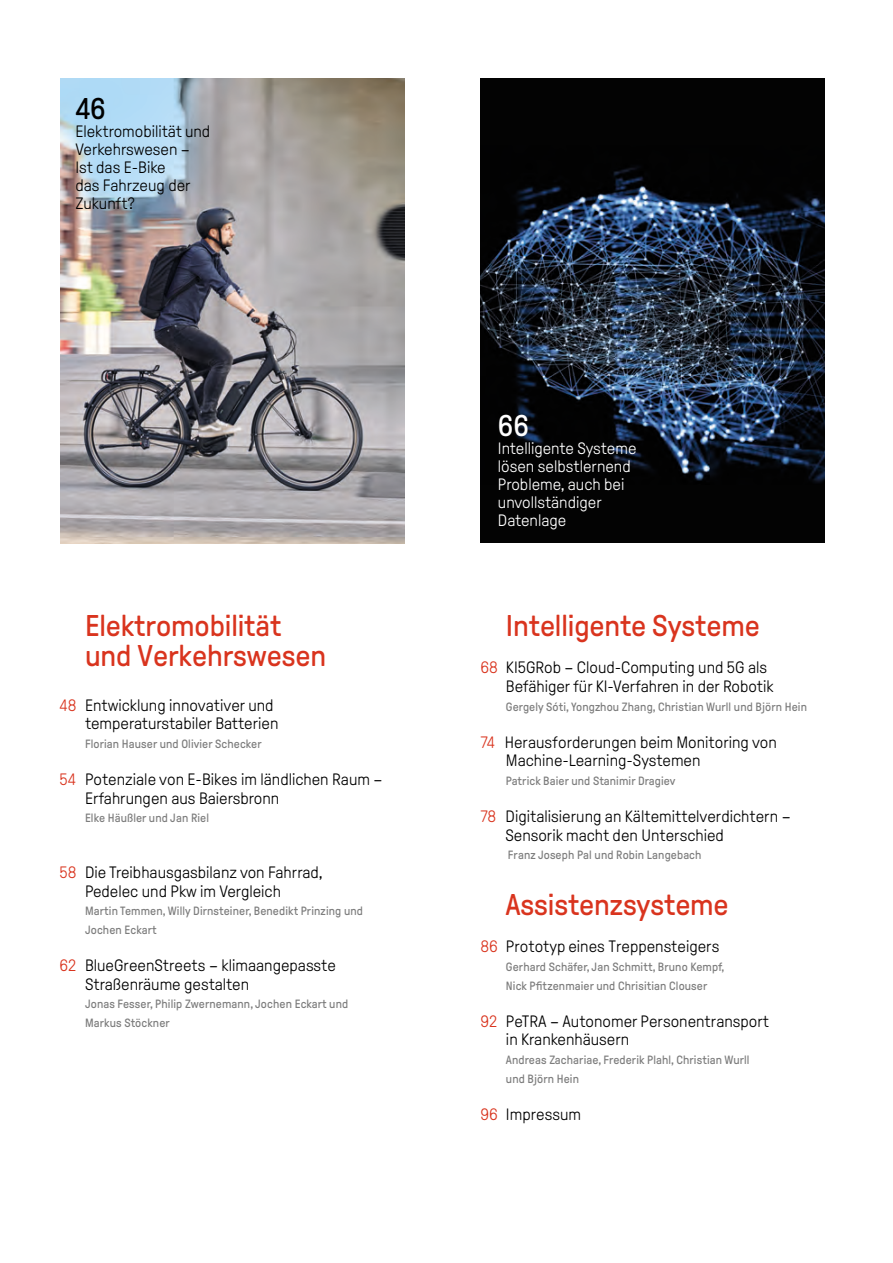
<style>
.page{position:relative;width:893px;height:1263px;background:#fff}
.page>*{position:absolute;margin:0;border:0;box-sizing:border-box;transform-origin:0 0}
.IVZ_HEAD{font:30px/30px "GT Pressura LG";letter-spacing:-.005em;color:#d9341e}
.t1{font:30px "GT Pressura LG";color:#000}
.IVZ_HEAD-2{font:30px "GT Pressura LG";color:#fff}
.IVZ_FT{font:300 16.5px/18.6px "GT Pressura LG";color:#000}
.IVZ_FT-2{font:300 16.5px/18px "GT Pressura LG";color:#fff}
.IVZ_HEAD-3{font:300 16.5px "GT Pressura LG";color:#000}
.IVZ_FT-3{font:300 16.5px "GT Pressura LG";color:#d9341e}
.IVZ_Autor{font:12px/18.6px "GT Pressura LG";letter-spacing:.01em;color:#7d7d7d}
.IVZ_FT-4{font:12px/18.6px "GT Pressura LG";letter-spacing:.01em;color:#7d7d7d}
.IVZ_HEAD-4{font:12px "GT Pressura LG";letter-spacing:.01em;color:#7d7d7d}
.s1{color:#d9341e}
</style>
<div class="page">
<img style="left:60px;top:78px;width:344px;height:465px">
<div style="left:481px;top:79px;width:344px;height:464px;background:#030303"></div>
<img style="left:481px;top:166px;width:344px;height:317px">
<h1 class="t1" style="left:75px;top:92px;width:32px">46</h1>
<p class="IVZ_FT" style="left:75px;top:122px;width:136px;line-height:18px">Elektromobilität und<br>Verkehrswesen –<br>Ist das E-Bike<br>das Fahrzeug der<br>Zukunft?</p>
<p class="IVZ_HEAD" style="left:85px;top:611px;width:243px">Elektromobilität und Verkehrswesen</p>
<p class="IVZ_FT" style="left:60px;top:696px;width:216px"><span class="s1">48</span> Entwicklung innovativer und</p>
<p class="IVZ_FT" style="left:85px;top:714px;width:195px">temperaturstabiler Batterien</p>
<p class="IVZ_Autor" style="left:85px;top:734px;width:178px">Florian Hauser und Olivier Schecker</p>
<p class="IVZ_FT" style="left:85px;top:770px;width:299px;text-indent:-26px"><span class="s1">54</span> Potenziale von E-Bikes im ländlichen Raum –<br>Erfahrungen aus Baiersbronn</p>
<p class="IVZ_Autor" style="left:85px;top:809px;width:125px">Elke Häußler und Jan Riel</p>
<p class="IVZ_FT-3" style="left:60px;top:863px;width:18px">58</p>
<p class="IVZ_FT" style="left:85px;top:863px;width:239px">Die Treibhausgasbilanz von Fahrrad,<br>Pedelec und Pkw im Vergleich</p>
<p class="IVZ_Autor" style="left:85px;top:902px;width:280px">Martin Temmen, Willy Dirnsteiner, Benedikt Prinzing und<br>Jochen Eckart</p>
<p class="IVZ_FT" style="left:85px;top:956px;width:253px;text-indent:-26px"><span class="s1">62</span> BlueGreenStreets – klimaangepasste<br>Straßenräume gestalten</p>
<p class="IVZ_FT-4" style="left:85px;top:995px;width:265px">Jonas Fesser, Philip Zwernemann, Jochen Eckart und<br>Markus Stöckner</p>
<p class="IVZ_HEAD-2" style="left:498px;top:410px;width:32px">66</p>
<p class="IVZ_FT-2" style="left:498px;top:440px;width:140px">Intelligente Systeme lösen selbstlernend<br>Probleme, auch bei unvollständiger<br>Datenlage</p>
<p class="IVZ_HEAD" style="left:506px;top:611px;width:255px">Intelligente Systeme</p>
<p class="IVZ_FT" style="left:506px;top:658px;width:269px;text-indent:-26px"><span class="s1">68</span> KI5GRob – Cloud-Computing und 5G als<br>Befähiger für KI-Verfahren in der Robotik</p>
<p class="IVZ_Autor" style="left:506px;top:697px;width:303px">Gergely Sóti, Yongzhou Zhang, Christian Wurll und Björn Hein</p>
<p class="IVZ_FT" style="left:506px;top:733px;width:272px;text-indent:-26px"><span class="s1">74</span> Herausforderungen beim Monitoring von<br>Machine-Learning-Systemen</p>
<p class="IVZ_Autor" style="left:506px;top:772px;width:171px">Patrick Baier und Stanimir Dragiev</p>
<p class="IVZ_FT" style="left:480px;top:807px;width:312px"><span class="s1">78</span> Digitalisierung an Kältemittel verdichtern –</p>
<p class="IVZ_HEAD-3" style="left:505px;top:826px;width:220px">Sensorik macht den Unterschied</p>
<p class="IVZ_HEAD-4" style="left:508px;top:848px;width:195px">Franz Joseph Pal und Robin Langebach</p>
<p class="IVZ_HEAD" style="left:505px;top:890px;width:225px">Assistenzsysteme</p>
<p class="IVZ_FT" style="left:480px;top:937px;width:240px"><span class="s1">86</span> Prototyp eines Treppensteigers</p>
<p class="IVZ_Autor" style="left:506px;top:958px;width:220px">Gerhard Schäfer, Jan Schmitt, Bruno Kempf,<br>Nick Pfitzenmaier und Chrisitian Clouser</p>
<p class="IVZ_FT" style="left:506px;top:1012px;width:265px;text-indent:-26px"><span class="s1">92</span> PeTRA – Autonomer Personentransport in Krankenhäusern</p>
<p class="IVZ_Autor" style="left:506px;top:1051px;width:245px">Andreas Zachariae, Frederik Plahl, Christian Wurll und Björn Hein</p>
<p class="IVZ_FT" style="left:480px;top:1105px;width:102px"><span class="s1">96</span> Impressum</p>
</div>
